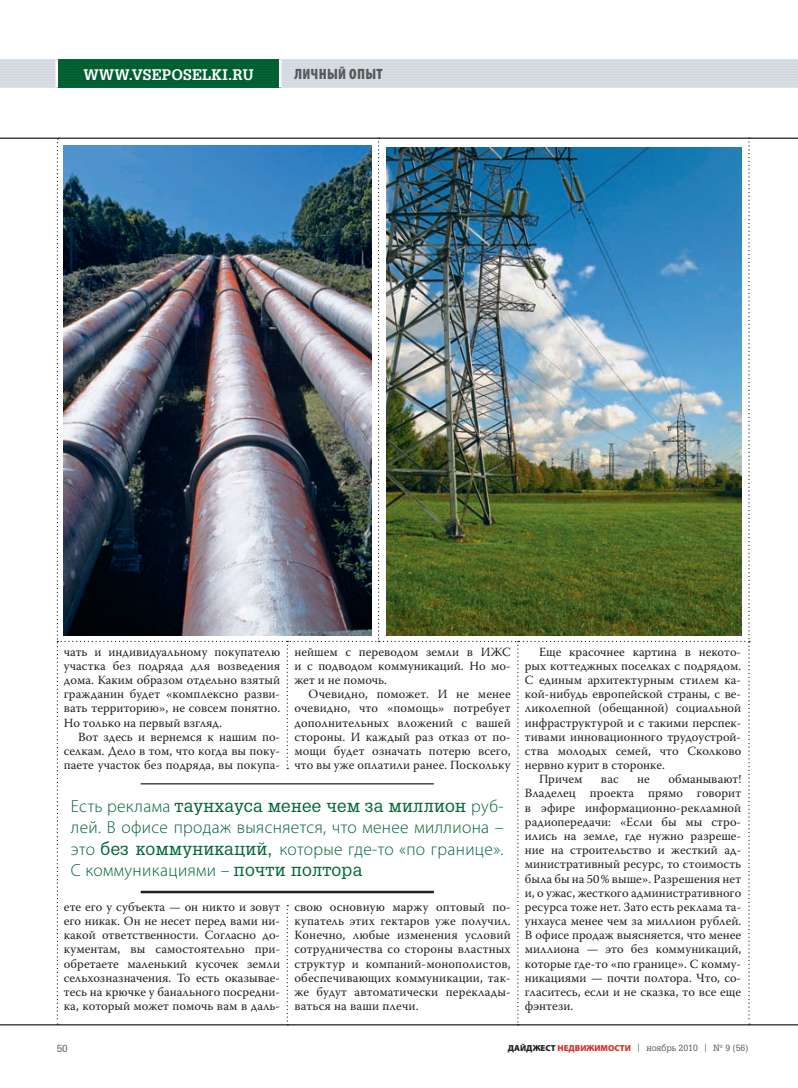
<style>
.page{position:relative;width:798px;height:1088px;background:#fff}
.page>*{position:absolute;margin:0;border:0;box-sizing:border-box;transform-origin:0 0}
.t1{font:300 17.5px/21.2px "Myriad Pro";letter-spacing:.02em;color:#006636;text-align:justify}
.t2{font:17.5px "AG Gloria C";letter-spacing:.02em;color:#006636}
.t3{font:700 15px "AG Gloria C";letter-spacing:.01em;color:#fff}
.t4{font:900 condensed 15px "Myriad Pro";letter-spacing:.02em;color:#57585a}
.t5{font:12.5px/14.1px "Warnock Pro";color:#231f20;text-align:justify}
.t6{font:10px "AG Gloria C";color:#57585a}
.t7{font:8.75px "AG Gloria C";color:#57585a}
.s1{font-family:"Myriad Pro";font-weight:300}
.s2{font-family:"AG Gloria C";font-weight:400}
.s3{font-family:"Myriad Pro";font-weight:900;color:#231f20}
.s4{font-family:"Myriad Pro";font-weight:900;color:#d2322a}
.s5{font-family:"Warnock Pro"}
</style>
<div class="page">
<div style="left:0;top:59px;width:797px;height:29px;background:#dadfe4"></div>
<hr style="left:0;top:61px;width:797px;height:1px;background:#cfd8dd">
<hr style="left:0;top:63px;width:797px;height:1px;background:#cfd8dd">
<hr style="left:0;top:66px;width:797px;height:1px;background:#cfd8dd">
<hr style="left:0;top:69px;width:797px;height:1px;background:#cfd8dd">
<hr style="left:0;top:71px;width:797px;height:2px;background:#cfd8dd">
<hr style="left:0;top:74px;width:797px;height:1px;background:#cfd8dd">
<hr style="left:0;top:77px;width:797px;height:1px;background:#cfd8dd">
<hr style="left:0;top:80px;width:797px;height:1px;background:#cfd8dd">
<hr style="left:0;top:82px;width:797px;height:2px;background:#cfd8dd">
<hr style="left:0;top:85px;width:797px;height:1px;background:#cfd8dd">
<div style="left:57px;top:59px;width:223px;height:29px;background:#006636"></div>
<hr style="left:0;top:138px;width:797px;height:1px;background:#231f20">
<hr style="left:57px;top:61px;width:223px;height:1px;background:#005a2d">
<hr style="left:57px;top:63px;width:223px;height:1px;background:#005a2d">
<hr style="left:57px;top:66px;width:223px;height:1px;background:#005a2d">
<hr style="left:57px;top:69px;width:223px;height:1px;background:#005a2d">
<hr style="left:57px;top:71px;width:223px;height:2px;background:#005a2d">
<hr style="left:57px;top:74px;width:223px;height:1px;background:#005a2d">
<hr style="left:57px;top:77px;width:223px;height:1px;background:#005a2d">
<hr style="left:57px;top:80px;width:223px;height:1px;background:#005a2d">
<hr style="left:57px;top:82px;width:223px;height:2px;background:#005a2d">
<hr style="left:57px;top:85px;width:223px;height:1px;background:#005a2d">
<hr style="left:55px;top:59px;width:3px;height:29px;background:#fff">
<hr style="left:279px;top:59px;width:2px;height:29px;background:#fff">
<hr style="left:0;top:1024px;width:797px;height:1px;background:#231f20">
<img style="left:57px;top:138px;width:692px;height:887px">
<p class="t3" style="left:83px;top:69px;width:171px">WWW.VSEPOSELKI.RU</p>
<p class="t4" style="left:294px;top:69px;width:90px">ЛИЧНЫЙ ОПЫТ</p>
<p class="t5" style="left:64px;top:645px;width:218px">чать и индивидуальному покупателю участка без подряда для возведения дома. Каким образом отдельно взятый гражданин будет «комплексно разви&shy;вать территорию», не совсем понятно.<br>Но только на первый взгляд.</p>
<p class="t5" style="left:64px;top:730px;width:218px;text-indent:14px">Вот здесь и вернемся к нашим по&shy;селкам. Дело в том, что когда вы поку&shy;паете участок без подряда, вы покупа-</p>
<p class="t5" style="left:294px;top:645px;width:218px">нейшем с переводом земли в ИЖС и с подводом коммуникаций. Но мо&shy;жет и не помочь.</p>
<p class="t5" style="left:294px;top:688px;width:218px;text-indent:14px">Очевидно, поможет. И не менее очевидно, что «помощь» потребует дополнительных вложений с вашей стороны. И каждый раз отказ от по&shy;мощи будет означать потерю всего, что вы уже оплатили ранее. Поскольку</p>
<h1 class="t2" style="left:71px;top:799px;width:434px"><span class="s1">Есть реклама</span> таунхауса менее чем за миллион <span class="s1">руб-</span></h1>
<h1 class="t1" style="left:71px;top:818px;width:434px">лей. В офисе продаж выясняется, что менее миллиона – это <span class="s2">без коммуникаций,</span> которые где-то «по границе».<br>С коммуникациями – <span class="s2">почти полтора</span></h1>
<p class="t5" style="left:64px;top:900px;width:218px">ете его у субъекта — он никто и зовут его никак. Он не несет перед вами ни&shy;какой ответственности. Согласно до&shy;кументам, вы самостоятельно при&shy;обретаете маленький кусочек земли сельхозназначения. То есть оказывае&shy;тесь на крючке у банального посредни&shy;ка, который может помочь вам в даль-</p>
<p class="t5" style="left:294px;top:900px;width:218px">свою основную маржу оптовый по&shy;купатель этих гектаров уже получил.<br>Конечно, любые изменения условий сотрудничества со стороны властных структур и компаний-монополистов, обеспечивающих коммуникации, так&shy;же будут автоматически переклады&shy;ваться на ваши плечи.</p>
<p class="t5" style="left:539px;top:645px;width:203px">Еще красочнее картина в некото-</p>
<p class="t5" style="left:524px;top:660px;width:218px">рых коттеджных поселках с подрядом.</p>
<p class="t5" style="left:524px;top:674px;width:218px">С единым архитектурным стилем ка-</p>
<p class="t5" style="left:524px;top:688px;width:218px">кой-нибудь европейской страны, с ве-</p>
<p class="t5" style="left:524px;top:702px;width:218px">ликолепной (обещанной) социальной</p>
<p class="t5" style="left:524px;top:716px;width:218px">инфраструктурой и с такими перспек-</p>
<p class="t5" style="left:524px;top:730px;width:218px">тивами инновационного трудоустрой-</p>
<p class="t5" style="left:524px;top:745px;width:218px">ства молодых семей, что Сколково</p>
<p class="t5" style="left:524px;top:759px;width:142px">нервно курит в сторонке.</p>
<p class="t5" style="left:539px;top:773px;width:45px">Причем</p>
<p class="t5" style="left:600px;top:773px;width:19px">вас</p>
<p class="t5" style="left:637px;top:773px;width:14px">не</p>
<p class="t5" style="left:524px;top:773px;width:218px;text-indent:143px">обманывают!<br>Владелец проекта прямо говорит в эфире информационно-рекламной радиопередачи: «Если бы мы стро&shy;ились на земле, где нужно разреше&shy;ние на строительство и жесткий ад&shy;министративный ресурс, то стоимость была бы на 50 % выше». Разрешения нет и, о ужас, жесткого административного ресурса тоже нет. Зато есть реклама та&shy;унхауса менее чем за миллион рублей.<br>В офисе продаж выясняется, что менее миллиона — это без коммуникаций, которые где-то «по границе». С комму&shy;никациями — почти полтора. Что, со&shy;гласитесь, если и не сказка, то все еще фэнтези.</p>
<p class="t6" style="left:57px;top:1044px;width:13px">50</p>
<p class="t7" style="left:507px;top:1044px;width:242px"><span class="s3">ДАЙДЖЕСТ</span> <span class="s4">НЕДВИЖИМОСТИ</span> <span class="s5">|</span> ноябрь 2010 <span class="s5">|</span> № 9 (56)</p>
</div>
